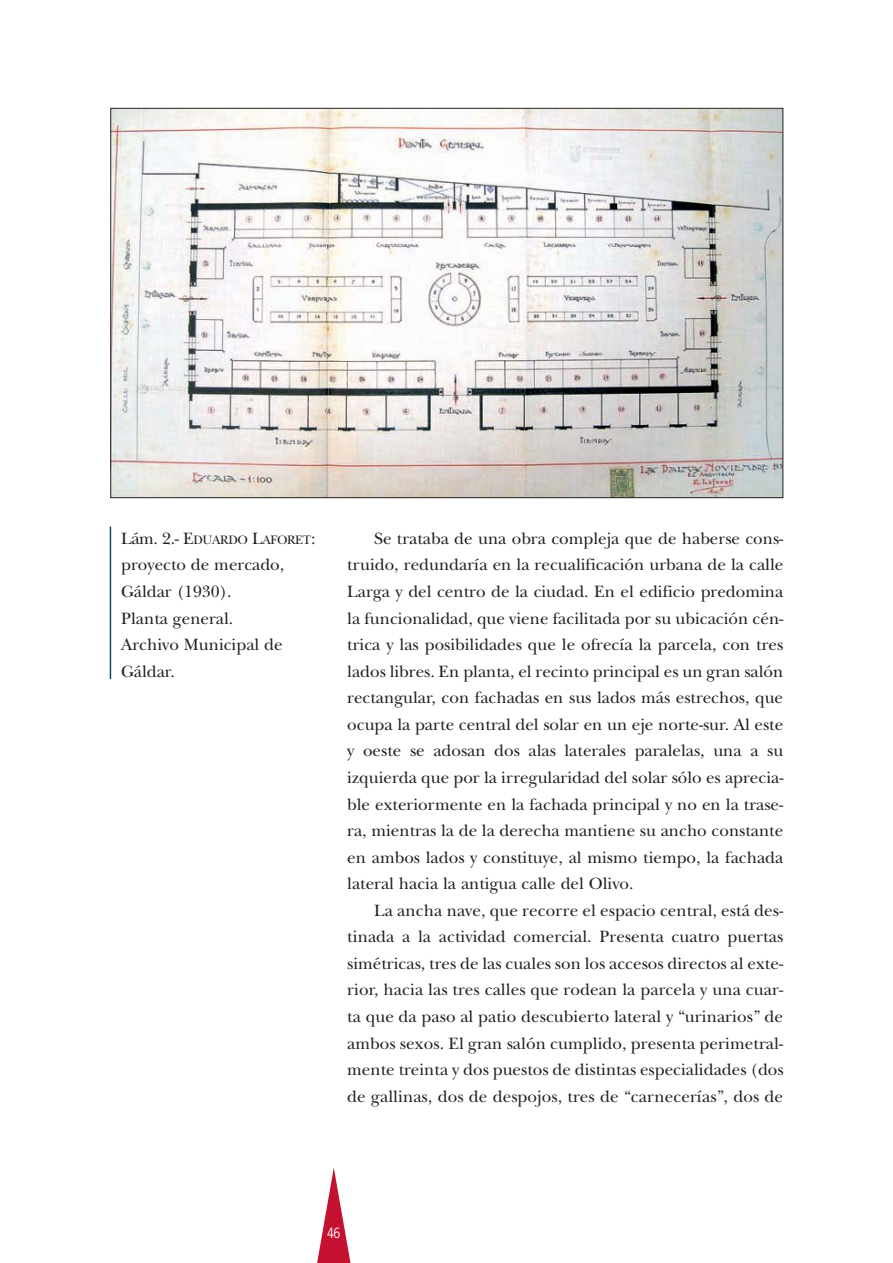
<style>
.page{position:relative;width:893px;height:1263px;background:#fff}
.page>*{position:absolute;margin:0;border:0;box-sizing:border-box;transform-origin:0 0}
.t1{font:17.1px/26.5px "New Baskerville";color:#231f20;text-align:justify}
.t2{font:13.35px "News Gothic";color:#fff;scale:.9 1}
.t3{font:12.75px "New Baskerville";letter-spacing:-.03em;color:#231f20}
.s1{font-size:17.1px}
</style>
<div class="page">
<svg style="left:317px;top:1168px;width:34px;height:95px"></svg>
<img style="left:112px;top:110px;width:669px;height:386px">
<hr style="left:110px;top:527px;width:1px;height:152px;background:#00446b">
<p class="t3" style="left:121px;top:535px;width:196px"><span class="s1">Lám. 2.- E</span>DUARDO <span class="s1">L</span>AFORET<span class="s1">:</span></p>
<p class="t1" style="left:121px;top:554px;width:165px;text-align:left">proyecto de mercado,<br>Gáldar (1930).<br>Planta general.<br>Archivo Municipal de<br>Gáldar.</p>
<p class="t1" style="left:347px;top:527px;width:437px;text-indent:27px">Se trataba de una obra compleja que de haberse cons&shy;truido, redundaría en la recualificación urbana de la calle Larga y del centro de la ciudad. En el edificio predomina la funcionalidad, que viene facilitada por su ubicación cén&shy;trica y las posibilidades que le ofrecía la parcela, con tres lados libres. En planta, el recinto principal es un gran salón rectangular, con fachadas en sus lados más estrechos, que ocupa la parte central del solar en un eje norte-sur. Al este y oeste se adosan dos alas laterales paralelas, una a su izquierda que por la irregularidad del solar sólo es aprecia&shy;ble exteriormente en la fachada principal y no en la trase&shy;ra, mientras la de la derecha mantiene su ancho constante en ambos lados y constituye, al mismo tiempo, la fachada lateral hacia la antigua calle del Olivo.</p>
<p class="t1" style="left:347px;top:899px;width:438px;text-indent:27px">La ancha nave, que recorre el espacio central, está des&shy;tinada a la actividad comercial. Presenta cuatro puertas simétricas, tres de las cuales son los accesos directos al exte&shy;rior, hacia las tres calles que rodean la parcela y una cuar&shy;ta que da paso al patio descubierto lateral y “urinarios” de ambos sexos. El gran salón cumplido, presenta perimetral&shy;mente treinta y dos puestos de distintas especialidades (dos de gallinas, dos de despojos, tres de “carnecerías”, dos de</p>
<p class="t2" style="left:327px;top:1227px;width:16px">46</p>
</div>
